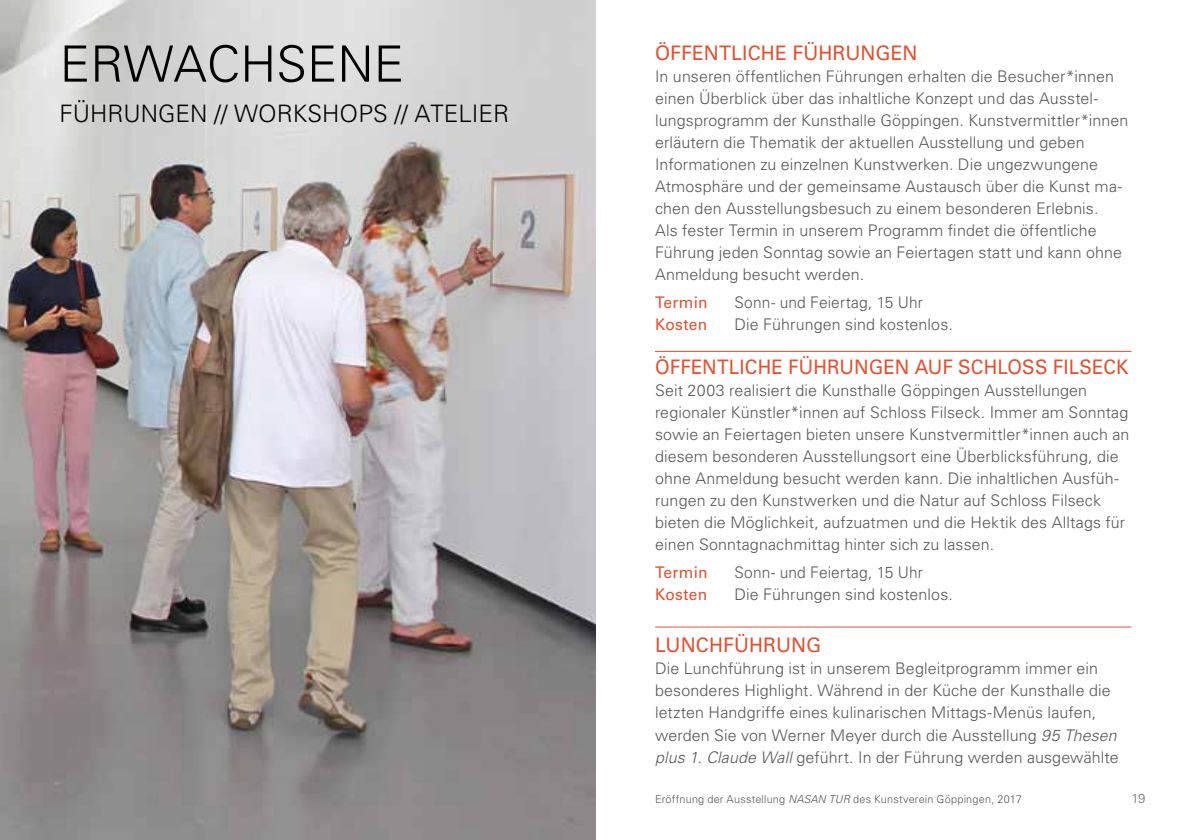
<style>
.page{position:relative;width:1191px;height:840px;background:#fff}
.page>*{position:absolute;margin:0;border:0;box-sizing:border-box;transform-origin:0 0}
.t1{font:300 50px "Univers LT Pro 45";color:#000}
.t2{font:300 24px "Univers LT Pro 45";color:#000}
.t3{font:20px "Univers LT Pro 55 Roman";letter-spacing:.01em;color:#df5231;scale:.94 1}
.t4{font:20px "Univers LT Pro 55 Roman";letter-spacing:.01em;color:#df5231}
.t5{font:300 16px/22px "Univers LT Pro 45";letter-spacing:.01em;color:#575756}
.t6{font:16px "Univers LT Pro 55 Roman";letter-spacing:.015em;color:#df5231}
.t7{font:300 13px "Univers LT Pro 45";color:#706f6f}
.t8{font:300 11px "Univers LT Pro 45";letter-spacing:.015em;color:#575756}
.s1{font-style:italic}
</style>
<div class="page">
<img style="left:0;top:0;width:595px;height:839px">
<hr style="left:655px;top:351px;width:476px;height:1px;background:#df5231">
<hr style="left:655px;top:626px;width:476px;height:1px;background:#df5231">
<h1 class="t1" style="left:60px;top:33px;width:346px">ERWACHSENE</h1>
<h2 class="t2" style="left:60px;top:99px;width:451px">FÜHRUNGEN // WORKSHOPS // ATELIER</h2>
<p class="t4" style="left:655px;top:41px;width:264px">ÖFFENTLICHE FÜHRUNGEN</p>
<p class="t5" style="left:655px;top:65px;width:475px">In unseren öffentlichen Führungen erhalten die Besucher*innen einen Überblick über das inhaltliche Konzept und das Ausstel&shy;lungsprogramm der Kunsthalle Göppingen. Kunstvermittler*innen erläutern die Thematik der aktuellen Ausstellung und geben Informationen zu einzelnen Kunstwerken. Die ungezwungene Atmosphäre und der gemeinsame Austausch über die Kunst ma&shy;chen den Ausstellungsbesuch zu einem besonderen Erlebnis.<br>Als fester Termin in unserem Programm findet die öffentliche Führung jeden Sonntag sowie an Feiertagen statt und kann ohne Anmeldung besucht werden.</p>
<p class="t6" style="left:655px;top:292px;width:54px">Termin</p>
<p class="t5" style="left:734px;top:291px;width:190px">Sonn- und Feiertag, 15 Uhr</p>
<p class="t6" style="left:655px;top:314px;width:54px">Kosten</p>
<p class="t5" style="left:734px;top:313px;width:220px">Die Führungen sind kostenlos.</p>
<p class="t3" style="left:655px;top:354px;width:505px">ÖFFENTLICHE FÜHRUNGEN AUF SCHLOSS FILSECK</p>
<p class="t5" style="left:655px;top:379px;width:476px">Seit 2003 realisiert die Kunsthalle Göppingen Ausstellungen regionaler Künstler*innen auf Schloss Filseck. Immer am Sonntag sowie an Feiertagen bieten unsere Kunstvermittler*innen auch an diesem besonderen Ausstellungsort eine Überblicksführung, die ohne Anmeldung besucht werden kann. Die inhaltlichen Ausfüh&shy;rungen zu den Kunstwerken und die Natur auf Schloss Filseck bieten die Möglichkeit, aufzuatmen und die Hektik des Alltags für einen Sonntagnachmittag hinter sich zu lassen.</p>
<p class="t6" style="left:655px;top:562px;width:54px">Termin</p>
<p class="t5" style="left:734px;top:560px;width:190px">Sonn- und Feiertag, 15 Uhr</p>
<p class="t6" style="left:655px;top:584px;width:54px">Kosten</p>
<p class="t5" style="left:734px;top:582px;width:220px">Die Führungen sind kostenlos.</p>
<p class="t4" style="left:655px;top:633px;width:168px">LUNCHFÜHRUNG</p>
<p class="t5" style="left:655px;top:657px;width:465px">Die Lunchführung ist in unserem Begleitprogramm immer ein besonderes Highlight. Während in der Küche der Kunsthalle die letzten Handgriffe eines kulinarischen Mittags-Menüs laufen, werden Sie von Werner Meyer durch die Ausstellung <span class="s1">95 Thesen plus 1. Claude Wall</span> geführt. In der Führung werden ausgewählte</p>
<p class="t8" style="left:655px;top:791px;width:368px">Eröffnung der Ausstellung <span class="s1">NASAN TUR</span> des Kunstverein Göppingen, 2017</p>
<p class="t7" style="left:1131px;top:789px;width:15px">19</p>
</div>
